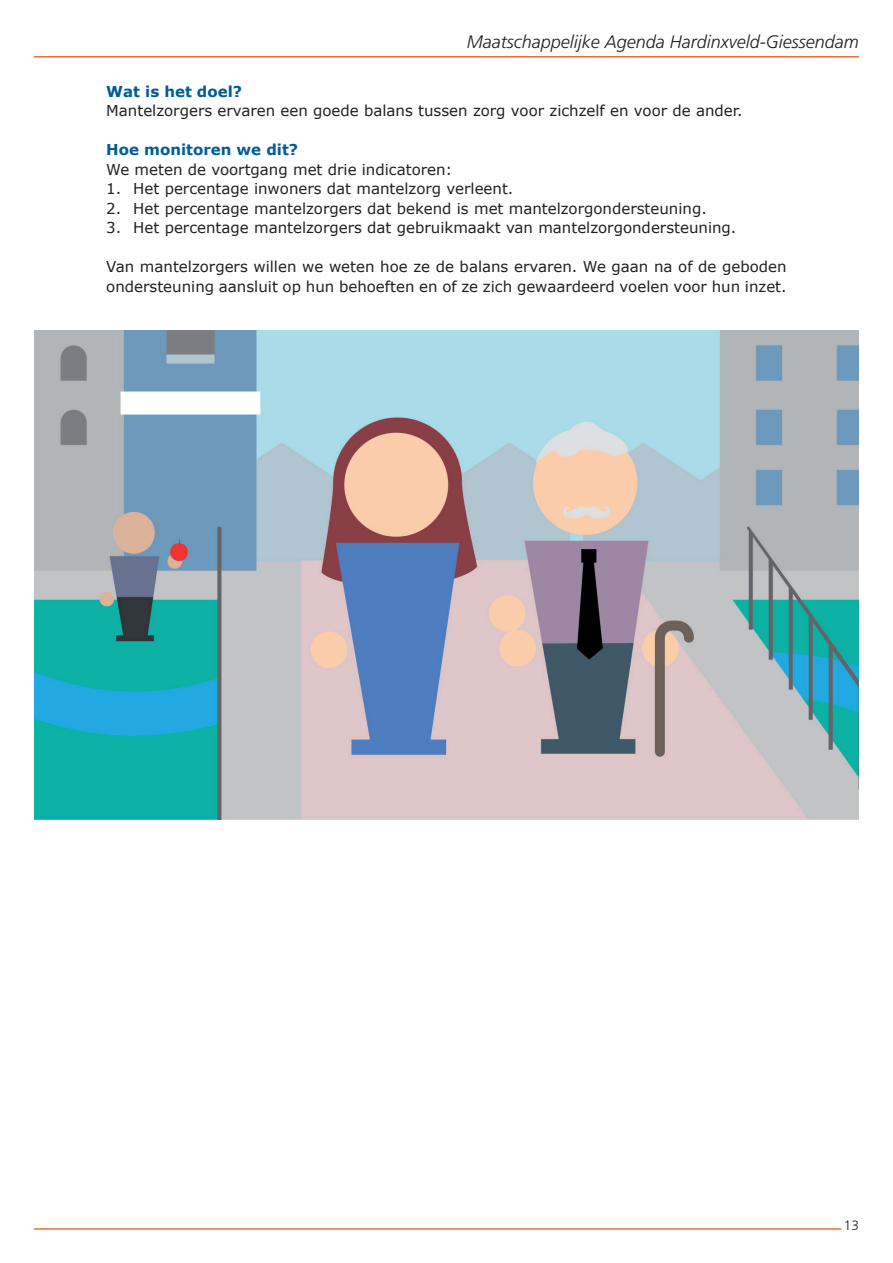
<style>
.page{position:relative;width:893px;height:1263px;background:#fff}
.page>*{position:absolute;margin:0;border:0;box-sizing:border-box;transform-origin:0 0}
.t1{font:italic 300 18px "Frutiger LT Std";color:#231f20}
.t2{font:15px/19.5px "Verdana";color:#231f20}
.t3{font:700 15px "Verdana";color:#015c98}
.t4{font:300 13.5px "Frutiger LT Std";color:#231f20}
</style>
<div class="page">
<hr style="left:34px;top:56px;width:825px;height:2px;background:#f26a32">
<hr style="left:34px;top:1228px;width:807px;height:2px;background:#f26a32">
<img style="left:34px;top:330px;width:825px;height:489px">
<p class="t1" style="left:467px;top:31px;width:394px">Maatschappelijke Agenda Hardinxveld-Giessendam</p>
<p class="t3" style="left:106px;top:80px;width:137px">Wat is het doel?</p>
<p class="t2" style="left:106px;top:101px;width:638px">Mantelzorgers ervaren een goede balans tussen zorg voor zichzelf en voor de ander.</p>
<p class="t3" style="left:106px;top:139px;width:193px">Hoe monitoren we dit?</p>
<p class="t2" style="left:106px;top:159px;width:348px">We meten de voortgang met drie indicatoren:</p>
<p class="t2" style="left:106px;top:179px;width:409px">1. Het percentage inwoners dat mantelzorg verleent.</p>
<p class="t2" style="left:106px;top:198px;width:602px">2. Het percentage mantelzorgers dat bekend is met mantelzorgondersteuning.</p>
<p class="t2" style="left:106px;top:218px;width:632px">3. Het percentage mantelzorgers dat gebruikmaakt van mantelzorgondersteuning.</p>
<p class="t2" style="left:106px;top:257px;width:682px">Van mantelzorgers willen we weten hoe ze de balans ervaren. We gaan na of de geboden ondersteuning aansluit op hun behoeften en of ze zich gewaardeerd voelen voor hun inzet.</p>
<p class="t4" style="left:844px;top:1217px;width:17px">13</p>
</div>
